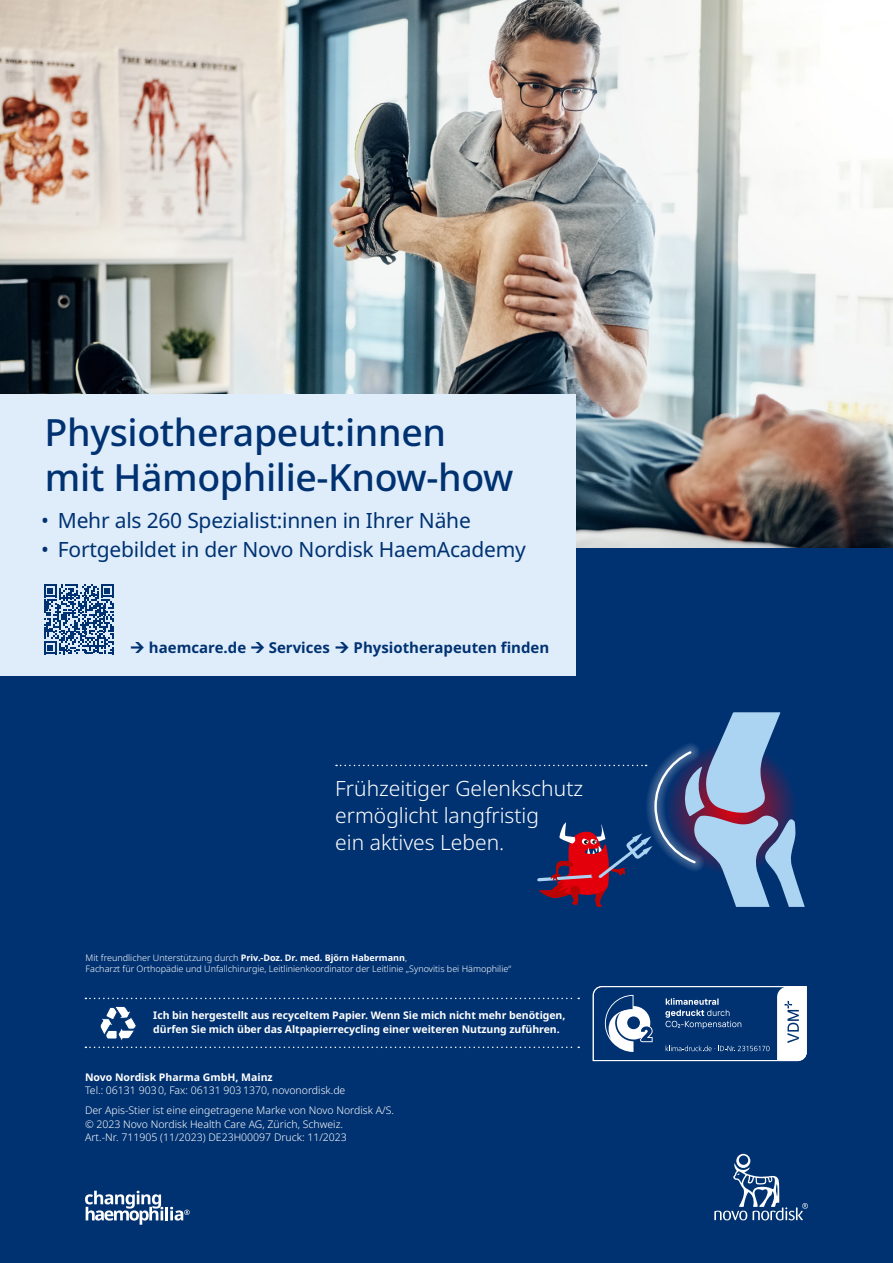
<style>
.page{position:relative;width:893px;height:1263px;background:#fff}
.page>*{position:absolute;margin:0;border:0;box-sizing:border-box;transform-origin:0 0}
.t1{font:500 37.5px/45px "Apis";letter-spacing:-.01em;color:#003272}
.t2{font:21px "Apis";letter-spacing:-.01em;color:#003272}
.t3{font:300 21px/27px "Apis";color:#fff}
.t4{font:700 15px "Apis";color:#003272}
.t5{font:300 10.5px/20px "Apis";color:#fff}
.t6{font:700 10.5px/13.5px "Apis";letter-spacing:-.005em;color:#fff}
.t7{font:300 9px/11.2px "Apis";color:#fff}
.s1{font-weight:700}
</style>
<div class="page">
<div style="left:0;top:547px;width:893px;height:716px;background:#003272"></div>
<img style="left:0;top:0;width:893px;height:548px">
<svg style="left:85px;top:1191px;width:105px;height:34px"></svg>
<div style="left:0;top:395px;width:576px;height:281px;background:#dfedfa"></div>
<svg style="left:714px;top:1153px;width:94px;height:67px"></svg>
<svg style="left:85px;top:998px;width:494px;height:1px"></svg>
<svg style="left:85px;top:1006px;width:494px;height:42px"></svg>
<svg style="left:592px;top:986px;width:215px;height:75px"></svg>
<svg style="left:44px;top:584px;width:70px;height:70px"></svg>
<svg style="left:336px;top:712px;width:469px;height:195px"></svg>
<h1 class="t1" style="left:45px;top:410px;width:470px">Physiotherapeut:innen mit Hämophilie-Know-how</h1>
<h2 class="t2" style="left:41px;top:506px;width:431px">• Mehr als 260 Spezialist:innen in Ihrer Nähe</h2>
<h2 class="t2" style="left:41px;top:534px;width:486px">• Fortgebildet in der Novo Nordisk HaemAcademy</h2>
<h3 class="t4" style="left:149px;top:637px;width:99px">haemcare.de</h3>
<h3 class="t4" style="left:269px;top:637px;width:63px">Services</h3>
<h3 class="t4" style="left:354px;top:637px;width:197px">Physiotherapeuten finden</h3>
<h2 class="t3" style="left:335px;top:775px;width:249px">Frühzeitiger Gelenkschutz ermöglicht langfristig<br>ein aktives Leben.</h2>
<p class="t7" style="left:86px;top:952px;width:427px">Mit freundlicher Unterstützung durch <span class="s1">Priv.-Doz. Dr. med. Björn Habermann</span>,<br>Facharzt für Orthopädie und Unfallchirurgie, Leitlinienkoordinator der Leitlinie „Synovitis bei Hämophilie“</p>
<p class="t6" style="left:153px;top:1009px;width:414px">Ich bin hergestellt aus recyceltem Papier. Wenn Sie mich nicht mehr benötigen, dürfen Sie mich über das Altpapierrecycling einer weiteren Nutzung zuführen.</p>
<p class="t6" style="left:85px;top:1070px;width:189px">Novo Nordisk Pharma GmbH, Mainz</p>
<p class="t5" style="left:85px;top:1081px;width:311px">Tel.: 06131 903 0, Fax: 06131 903 1370, novonordisk.de<br>Der Apis-Stier ist eine eingetragene Marke von Novo Nordisk A/S.</p>
<p class="t5" style="left:85px;top:1117px;width:263px;line-height:13.5px">© 2023 Novo Nordisk Health Care AG, Zürich, Schweiz.<br>Art.-Nr. 711905 (11/2023) DE23H00097 Druck: 11/2023</p>
</div>
